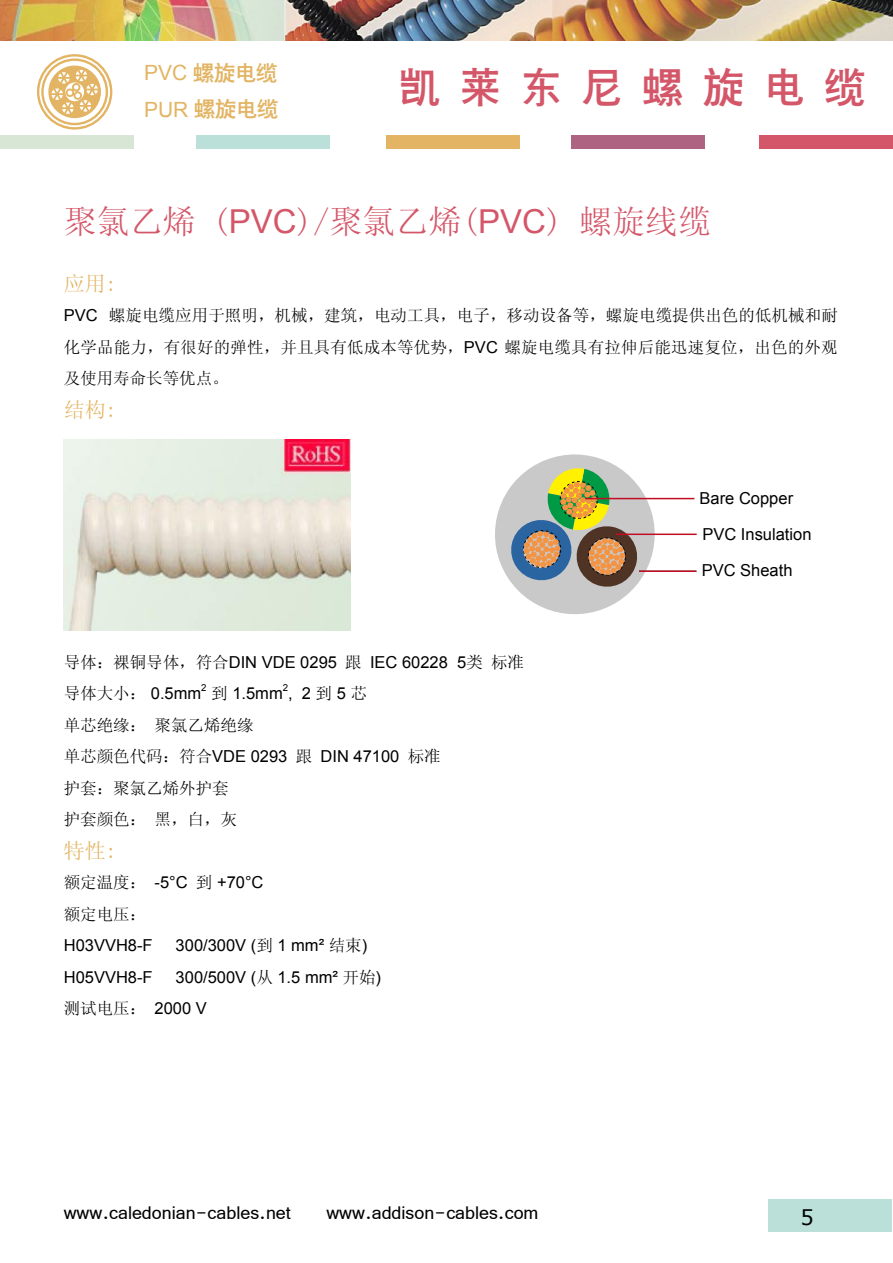
<style>
.page{position:relative;width:893px;height:1263px;background:#fff}
.page>*{position:absolute;margin:0;border:0;box-sizing:border-box;transform-origin:0 0}
.t1{font:40.5px "CT Cu Hei SJ";letter-spacing:.5em;color:#d45769}
.t2{font:33px "Sim Sun";color:#d45769}
.t3{font:27px "Vrinda";color:#000}
.t4{font:21px/36.8px "CT Cu Hei SJ";color:#e2b463}
.t5{font:21px "Sim Sun";color:#e2b463}
.t6{font:21px "Verdana";color:#000}
.t7{font:16.5px "Arial";color:#000}
.t8{font:16.5px/31.5px "Sim Sun";color:#000;text-align:justify}
.t9{font:9.6px "Arial";color:#000}
.s1{font-family:"Arial"}
.s2{font-family:"Sim Sun"}
</style>
<div class="page">
<div style="left:768px;top:1199px;width:124px;height:33px;background:#bae0d9"></div>
<div style="left:0;top:135px;width:134px;height:13px;background:#d8e6d5"></div>
<div style="left:196px;top:135px;width:134px;height:13px;background:#bae0d9"></div>
<div style="left:387px;top:135px;width:133px;height:14px;background:#e2b463"></div>
<div style="left:572px;top:135px;width:133px;height:13px;background:#ad6381"></div>
<div style="left:759px;top:135px;width:134px;height:13px;background:#d45769"></div>
<svg style="left:37px;top:54px;width:75px;height:76px"></svg>
<img style="left:0;top:0;width:893px;height:40px">
<img style="left:64px;top:439px;width:287px;height:191px">
<svg style="left:495px;top:454px;width:166px;height:160px"></svg>
<hr style="left:639px;top:570px;width:57px;height:2px;background:#c30d23">
<hr style="left:616px;top:533px;width:81px;height:2px;background:#c30d23">
<hr style="left:585px;top:498px;width:109px;height:1px;background:#c30d23">
<p class="t4" style="left:144px;top:55px;width:136px"><span class="s1">PVC</span> 螺旋电缆<br><span class="s1">PUR</span> 螺旋电缆</p>
<h1 class="t1" style="left:399px;top:66px;width:467px">凯莱东尼螺旋电缆</h1>
<h2 class="t2" style="left:64px;top:204px;width:649px">聚氯乙烯 (<span class="s1">PVC</span>)/聚氯乙烯(<span class="s1">PVC</span>) 螺旋线缆</h2>
<p class="t5" style="left:64px;top:273px;width:54px">应用:</p>
<p class="t8" style="left:64px;top:300px;width:776px"><span class="s1">PVC</span> 螺旋电缆应用于照明，机械，建筑，电动工具，电子，移动设备等，螺旋电缆提供出色的低机械和耐化学品能力，有很好的弹性，并且具有低成本等优势，<span class="s1">PVC</span> 螺旋电缆具有拉伸后能迅速复位，出色的外观及使用寿命长等优点。</p>
<p class="t5" style="left:64px;top:399px;width:54px">结构:</p>
<p class="t7" style="left:700px;top:487px;width:95px">Bare Copper</p>
<p class="t7" style="left:702px;top:523px;width:111px">PVC Insulation</p>
<p class="t7" style="left:64px;top:651px;width:462px"><span class="s2">导体：裸铜导体，符合</span>DIN VDE 0295 <span class="s2">跟</span> IEC 60228 5<span class="s2">类 标准</span></p>
<p class="t8" style="left:64px;top:678px;width:139px">导体大小： <span class="s1">0.5mm</span></p>
<p class="t9" style="left:201px;top:682px;width:7px">2</p>
<p class="t7" style="left:211px;top:683px;width:157px"><span class="s2">到</span> 1.5mm , 2 <span class="s2">到</span> 5 <span class="s2">芯</span></p>
<p class="t9" style="left:283px;top:682px;width:7px">2</p>
<p class="t8" style="left:64px;top:709px;width:191px">单芯绝缘： 聚氯乙烯绝缘</p>
<p class="t7" style="left:64px;top:746px;width:378px"><span class="s2">单芯颜色代码：符合</span>VDE 0293 <span class="s2">跟</span> DIN 47100 <span class="s2">标准</span></p>
<p class="t8" style="left:64px;top:772px;width:175px">护套：聚氯乙烯外护套护套颜色： 黑，白，灰</p>
<p class="t5" style="left:64px;top:840px;width:54px">特性:</p>
<p class="t7" style="left:64px;top:872px;width:201px"><span class="s2">额定温度：</span> -5°C <span class="s2">到</span> +70°C</p>
<p class="t8" style="left:64px;top:898px;width:84px">额定电压：</p>
<p class="t7" style="left:64px;top:935px;width:90px">H03VVH8-F</p>
<p class="t7" style="left:176px;top:935px;width:193px">300/300V (<span class="s2">到</span> 1 mm² <span class="s2">结束</span>)</p>
<p class="t7" style="left:64px;top:966px;width:90px">H05VVH8-F</p>
<p class="t7" style="left:176px;top:966px;width:207px">300/500V (<span class="s2">从</span> 1.5 mm² <span class="s2">开始</span>)</p>
<p class="t8" style="left:64px;top:993px;width:145px">测试电压： <span class="s1">2000 V</span></p>
<p class="t7" style="left:702px;top:560px;width:92px">PVC Sheath</p>
<h3 class="t3" style="left:64px;top:1199px;width:229px">www.caledonian-cables.net</h3>
<h3 class="t3" style="left:326px;top:1199px;width:214px">www.addison-cables.com</h3>
<p class="t6" style="left:800px;top:1204px;width:15px">5</p>
</div>
